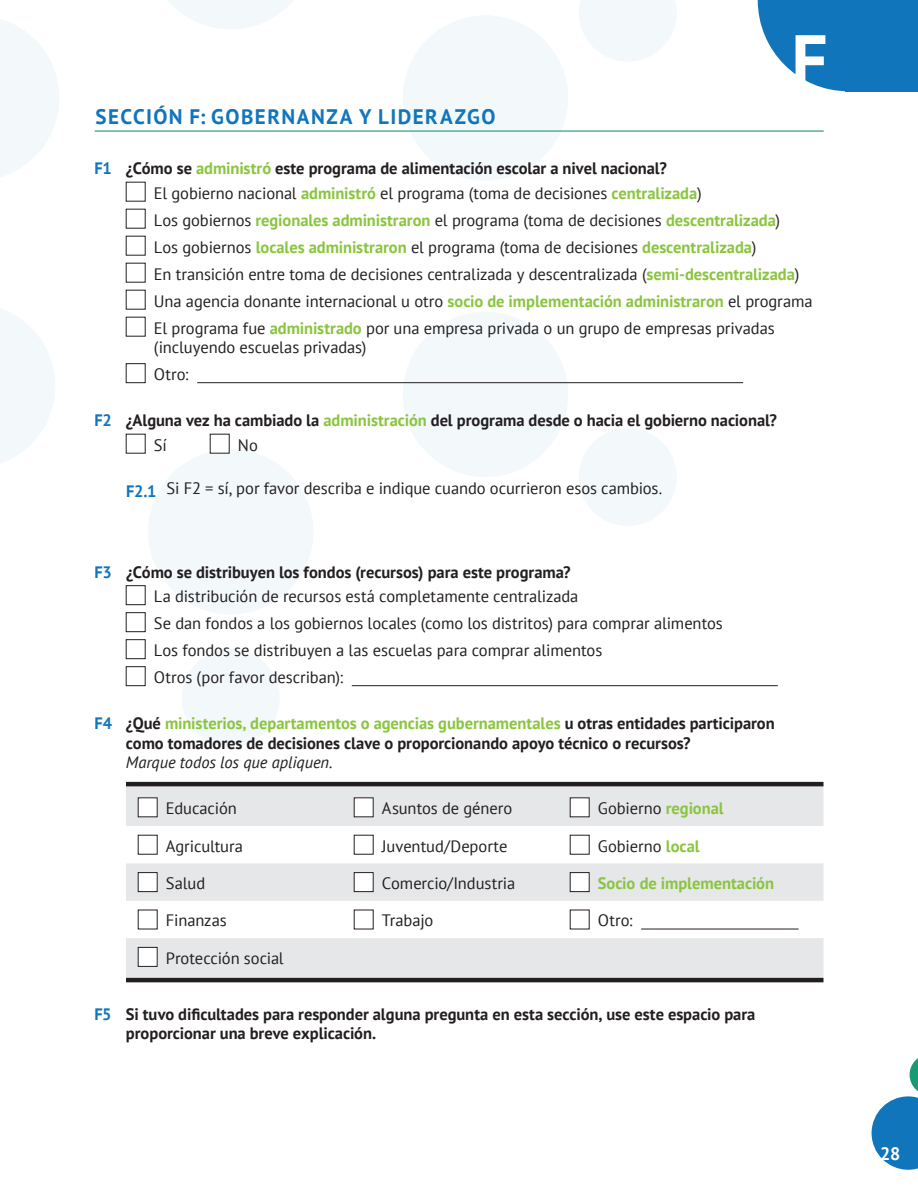
<style>
.page{position:relative;width:918px;height:1188px;background:#fff}
.page>*{position:absolute;margin:0;border:0;box-sizing:border-box;transform-origin:0 0}
.t1{font:700 72px "PT Sans";color:#fff}
.t2{font:700 21px "PT Sans";letter-spacing:.07em;color:#1175bc}
.t3{font:700 18px "PT Sans";color:#fff}
.t4{font:16.5px/27px "PT Sans";letter-spacing:-.005em;color:#231f20}
.t5{font:700 16.5px/24.2px "PT Sans";letter-spacing:-.005em;color:#231f20}
.t6{font:italic 16.5px "PT Sans";letter-spacing:-.005em;color:#231f20}
.t7{font:700 16.5px "PT Sans";letter-spacing:-.005em;color:#8ac53f}
.s1{color:#1175bc}
.s2{color:#8ac53f}
.s3{font-weight:400}
.s4{font-weight:700;color:#8ac53f}
.s5{font-weight:700;color:#1175bc}
</style>
<div class="page">
<svg style="left:872px;top:1058px;width:46px;height:112px"></svg>
<svg style="left:0;top:19px;width:59px;height:158px"></svg>
<svg style="left:168px;top:0;width:125px;height:29px"></svg>
<div style="left:403px;top:15px;width:165px;height:166px;background:#f3f8fb;border-radius:50%"></div>
<div style="left:403px;top:312px;width:165px;height:165px;background:#f3f8fb;border-radius:50%"></div>
<div style="left:148px;top:449px;width:165px;height:165px;background:#f3f8fb;border-radius:50%"></div>
<svg style="left:0;top:308px;width:55px;height:156px"></svg>
<svg style="left:579px;top:0;width:97px;height:61px"></svg>
<div style="left:579px;top:428px;width:98px;height:98px;background:#f3f8fb;border-radius:50%"></div>
<div style="left:182px;top:649px;width:98px;height:98px;background:#f3f8fb;border-radius:50%"></div>
<svg style="left:758px;top:0;width:160px;height:91px"></svg>
<hr style="left:95px;top:130px;width:729px;height:2px;background:#179b72">
<div style="left:126px;top:363px;width:19px;height:20px;border:1px solid #231f20"></div>
<hr style="left:197px;top:382px;width:546px;height:1px;background:#231f20">
<div style="left:210px;top:434px;width:19px;height:19px;background:#fff"></div>
<div style="left:126px;top:585px;width:19px;height:20px;border:1px solid #231f20"></div>
<div style="left:126px;top:612px;width:19px;height:20px;border:1px solid #231f20"></div>
<div style="left:126px;top:639px;width:19px;height:20px;border:1px solid #231f20"></div>
<div style="left:126px;top:666px;width:19px;height:20px;border:1px solid #231f20"></div>
<hr style="left:352px;top:685px;width:426px;height:1px;background:#231f20">
<svg style="left:126px;top:786px;width:698px;height:192px;fill:#e6e7e9"></svg>
<hr style="left:126px;top:782px;width:216px;height:4px;background:#231f20">
<hr style="left:342px;top:782px;width:216px;height:4px;background:#231f20">
<hr style="left:558px;top:782px;width:266px;height:4px;background:#231f20">
<hr style="left:126px;top:978px;width:216px;height:4px;background:#231f20">
<hr style="left:342px;top:978px;width:216px;height:4px;background:#231f20">
<hr style="left:558px;top:978px;width:266px;height:4px;background:#231f20">
<div style="left:138px;top:798px;width:19px;height:19px;background:#fff"></div>
<div style="left:354px;top:798px;width:19px;height:19px;background:#fff"></div>
<div style="left:570px;top:798px;width:19px;height:19px;background:#fff"></div>
<div style="left:138px;top:835px;width:19px;height:19px;background:#fff"></div>
<div style="left:354px;top:835px;width:19px;height:19px;background:#fff"></div>
<div style="left:570px;top:835px;width:19px;height:19px;background:#fff"></div>
<div style="left:138px;top:873px;width:19px;height:19px;background:#fff"></div>
<div style="left:138px;top:872px;width:19px;height:20px;border:1px solid #231f20"></div>
<div style="left:354px;top:873px;width:19px;height:19px;background:#fff"></div>
<div style="left:354px;top:872px;width:19px;height:20px;border:1px solid #231f20"></div>
<div style="left:570px;top:873px;width:19px;height:19px;background:#fff"></div>
<div style="left:570px;top:872px;width:19px;height:20px;border:1px solid #231f20"></div>
<div style="left:138px;top:910px;width:19px;height:19px;background:#fff"></div>
<div style="left:354px;top:910px;width:19px;height:19px;background:#fff"></div>
<div style="left:570px;top:910px;width:19px;height:19px;background:#fff"></div>
<hr style="left:641px;top:929px;width:158px;height:1px;background:#231f20">
<div style="left:138px;top:947px;width:19px;height:19px;background:#fff"></div>
<div style="left:138px;top:947px;width:19px;height:20px;border:1px solid #231f20"></div>
<h1 class="t1" style="left:791px;top:12px;width:38px">F</h1>
<p class="t2" style="left:96px;top:102px;width:401px">SECCIÓN F: GOBERNANZA Y LIDERAZGO</p>
<p class="t5" style="left:154px;top:156px;width:549px;text-indent:-59px"><span class="s1">F1</span> ¿Cómo se <span class="s2">administró</span> este programa de alimentación escolar a nivel nacional?<br><span class="s3">El gobierno nacional</span> <span class="s2">administró</span> <span class="s3">el programa (toma de decisiones</span> <span class="s2">centralizada</span><span class="s3">)</span></p>
<p class="t4" style="left:154px;top:206px;width:660px">Los gobiernos <span class="s4">regionales administraron</span> el programa (toma de decisiones <span class="s4">descentralizada</span>)<br>Los gobiernos <span class="s4">locales administraron</span> el programa (toma de decisiones <span class="s4">descentralizada</span>)<br>En transición entre toma de decisiones centralizada y descentralizada (<span class="s4">semi-descentralizada</span>)<br>Una agencia donante internacional u otro <span class="s4">socio de implementación administraron</span> el programa El programa fue <span class="s4">administrado</span> por una empresa privada o un grupo de empresas privadas</p>
<p class="t4" style="left:154px;top:333px;width:214px">(incluyendo escuelas privadas)<br>Otro:</p>
<p class="t5" style="left:154px;top:408px;width:625px;text-indent:-59px"><span class="s1">F2</span> ¿Alguna vez ha cambiado la <span class="s2">administración</span> del programa desde o hacia el gobierno nacional?<br><span class="s3">Sí</span></p>
<p class="t4" style="left:238px;top:431px;width:21px">No</p>
<p class="t4" style="left:126px;top:474px;width:538px"><span class="s5">F2.1</span> Si F2 = sí, por favor describa e indique cuando ocurrieron esos cambios.</p>
<p class="t5" style="left:154px;top:560px;width:426px;text-indent:-59px"><span class="s1">F3</span> ¿Cómo se distribuyen los fondos (recursos) para este programa?<br><span class="s3">La distribución de recursos está completamente centralizada</span></p>
<p class="t4" style="left:154px;top:609px;width:570px">Se dan fondos a los gobiernos locales (como los distritos) para comprar alimentos<br>Los fondos se distribuyen a las escuelas para comprar alimentos<br>Otros (por favor describan):</p>
<p class="t5" style="left:126px;top:713px;width:650px;line-height:19.5px;text-indent:-31px"><span class="s1">F4</span> ¿Qué <span class="s2">ministerios, departamentos o agencias gubernamentales</span> u otras entidades participaron como tomadores de decisiones clave o proporcionando apoyo técnico o recursos?</p>
<p class="t6" style="left:126px;top:752px;width:208px">Marque todos los que apliquen.</p>
<p class="t4" style="left:166px;top:794px;width:72px">Educación</p>
<p class="t4" style="left:382px;top:794px;width:132px">Asuntos de género</p>
<p class="t4" style="left:598px;top:794px;width:127px">Gobierno <span class="s4">regional</span></p>
<p class="t4" style="left:166px;top:832px;width:78px">Agricultura</p>
<p class="t4" style="left:382px;top:832px;width:127px">Juventud/Deporte</p>
<p class="t4" style="left:598px;top:832px;width:103px">Gobierno <span class="s4">local</span></p>
<p class="t4" style="left:166px;top:869px;width:41px">Salud</p>
<p class="t4" style="left:382px;top:869px;width:135px">Comercio/Industria</p>
<p class="t7" style="left:598px;top:872px;width:178px">Socio de implementación</p>
<p class="t4" style="left:166px;top:907px;width:62px">Finanzas</p>
<p class="t4" style="left:382px;top:907px;width:53px">Trabajo</p>
<p class="t4" style="left:598px;top:907px;width:36px">Otro:</p>
<p class="t4" style="left:166px;top:944px;width:119px">Protección social</p>
<p class="t5" style="left:126px;top:1004px;width:631px;line-height:19.5px;text-indent:-31px"><span class="s1">F5</span> Si tuvo dificultades para responder alguna pregunta en esta sección, use este espacio para proporcionar una breve explicación.</p>
<p class="t3" style="left:880px;top:1142px;width:22px">28</p>
</div>
